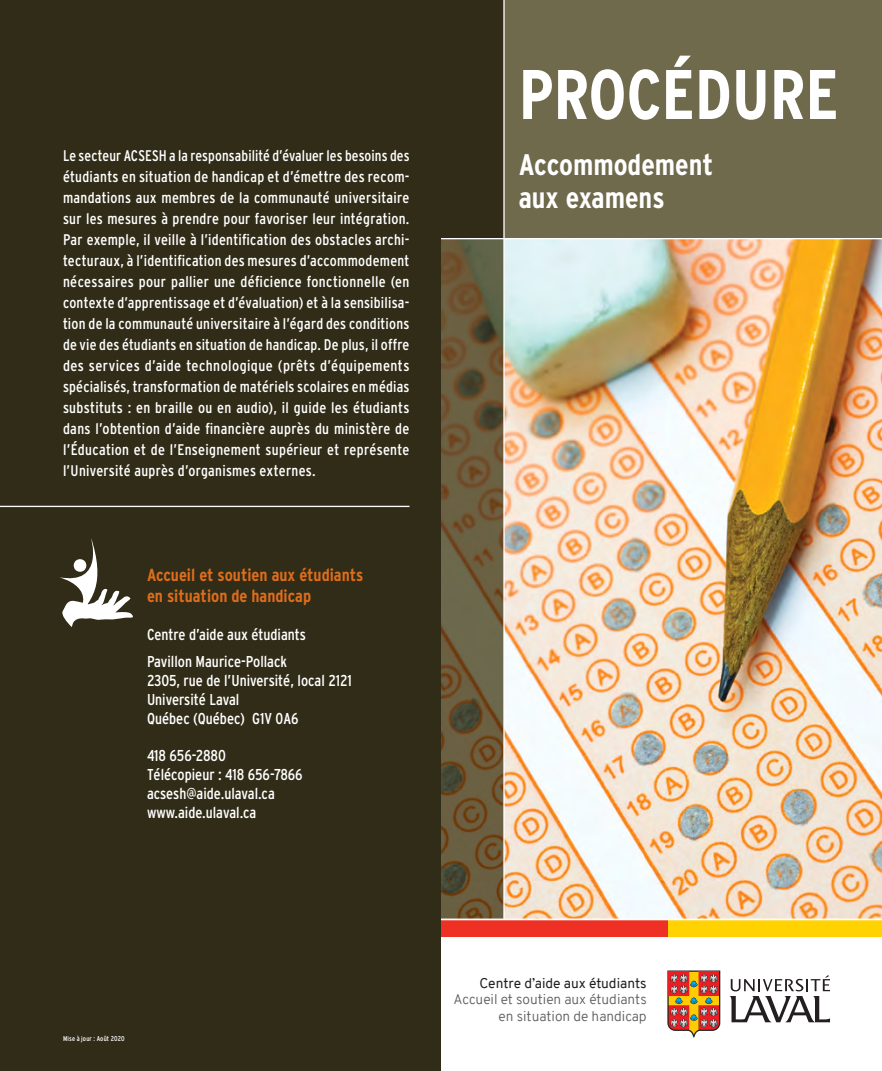
<style>
.page{position:relative;width:882px;height:1071px;background:#fff}
.page>*{position:absolute;margin:0;border:0;box-sizing:border-box;transform-origin:0 0}
.t1{font:700 condensed 70px "Interstate";color:#fff}
.t2{font:700 condensed 29.75px/33.2px "Interstate";color:#fff}
.t3{font:700 condensed 17.5px/21px "Interstate";color:#dd6e1d}
.t4{font:condensed 15.75px/18.9px "Interstate";color:#fff}
.t5{font:condensed 15.4px/21px "Interstate";letter-spacing:.015em;color:#fff;text-align:justify}
.t6{font:300 13.83px/16.8px "Overpass";color:#58595b;text-align:right}
.t7{font:13.83px "Overpass";color:#231f20}
.t8{font:condensed 7px "Interstate";letter-spacing:.02em;color:#fff}
</style>
<div class="page">
<div style="left:441px;top:0;width:441px;height:238px;background:#706a4d"></div>
<img style="left:505px;top:239px;width:377px;height:680px">
<svg style="left:441px;top:0;width:62px;height:919px;background:#594d31"></svg>
<div style="left:0;top:0;width:441px;height:1071px;background:#312c17"></div>
<svg style="left:59px;top:538px;width:74px;height:89px"></svg>
<hr style="left:503px;top:0;width:2px;height:922px;background:#fff">
<hr style="left:441px;top:238px;width:441px;height:1px;background:#fff">
<hr style="left:0;top:506px;width:410px;height:1px;background:#fff">
<div style="left:667px;top:920px;width:215px;height:17px;background:#ffd200"></div>
<div style="left:441px;top:920px;width:226px;height:17px;background:#ee3124"></div>
<svg style="left:730px;top:975px;width:100px;height:47px"></svg>
<svg style="left:667px;top:971px;width:53px;height:67px;background:#c8764f"></svg>
<p class="t5" style="left:63px;top:145px;width:348px">Le secteur ACSESH a la responsabilité d’évaluer les besoins des étudiants en situation de handicap et d’émettre des recom&shy;mandations aux membres de la communauté universitaire sur les mesures à prendre pour favoriser leur intégration.<br>Par exemple, il veille à l’identification des obstacles archi&shy;tecturaux, à l’identification des mesures d’accommodement nécessaires pour pallier une déficience fonctionnelle (en contexte d’apprentissage et d’évaluation) et à la sensibilisa&shy;tion de la communauté universitaire à l’égard des conditions de vie des étudiants en situation de handicap. De plus, il offre des services d’aide technologique (prêts d’équipements spécialisés, transformation de matériels scolaires en médias substituts : en braille ou en audio), il guide les étudiants dans l’obtention d’aide financière auprès du ministère de l’Éducation et de l’Enseignement supérieur et représente l’Université auprès d’organismes externes.</p>
<p class="t3" style="left:147px;top:565px;width:218px">Accueil et soutien aux étudiants en situation de handicap</p>
<p class="t4" style="left:147px;top:621px;width:161px;line-height:26.8px">Centre d’aide aux étudiants<br>Pavillon Maurice-Pollack</p>
<p class="t4" style="left:147px;top:671px;width:206px">2305, rue de l’Université, local 2121<br>Université Laval<br>Québec (Québec) G1V 0A6</p>
<p class="t4" style="left:147px;top:746px;width:157px">418 656-2880<br>Télécopieur : 418 656-7866 acsesh@aide.ulaval.ca www.aide.ulaval.ca</p>
<h1 class="t1" style="left:519px;top:52px;width:322px">PROCÉDURE</h1>
<h2 class="t2" style="left:519px;top:148px;width:196px">Accommodement aux examens</h2>
<p class="t8" style="left:63px;top:1035px;width:63px">Mise à jour : Août 2020</p>
<p class="t7" style="left:479px;top:973px;width:169px">Centre d’aide aux étudiants</p>
<p class="t6" style="left:453px;top:991px;width:195px">Accueil et soutien aux étudiants en situation de handicap</p>
</div>
